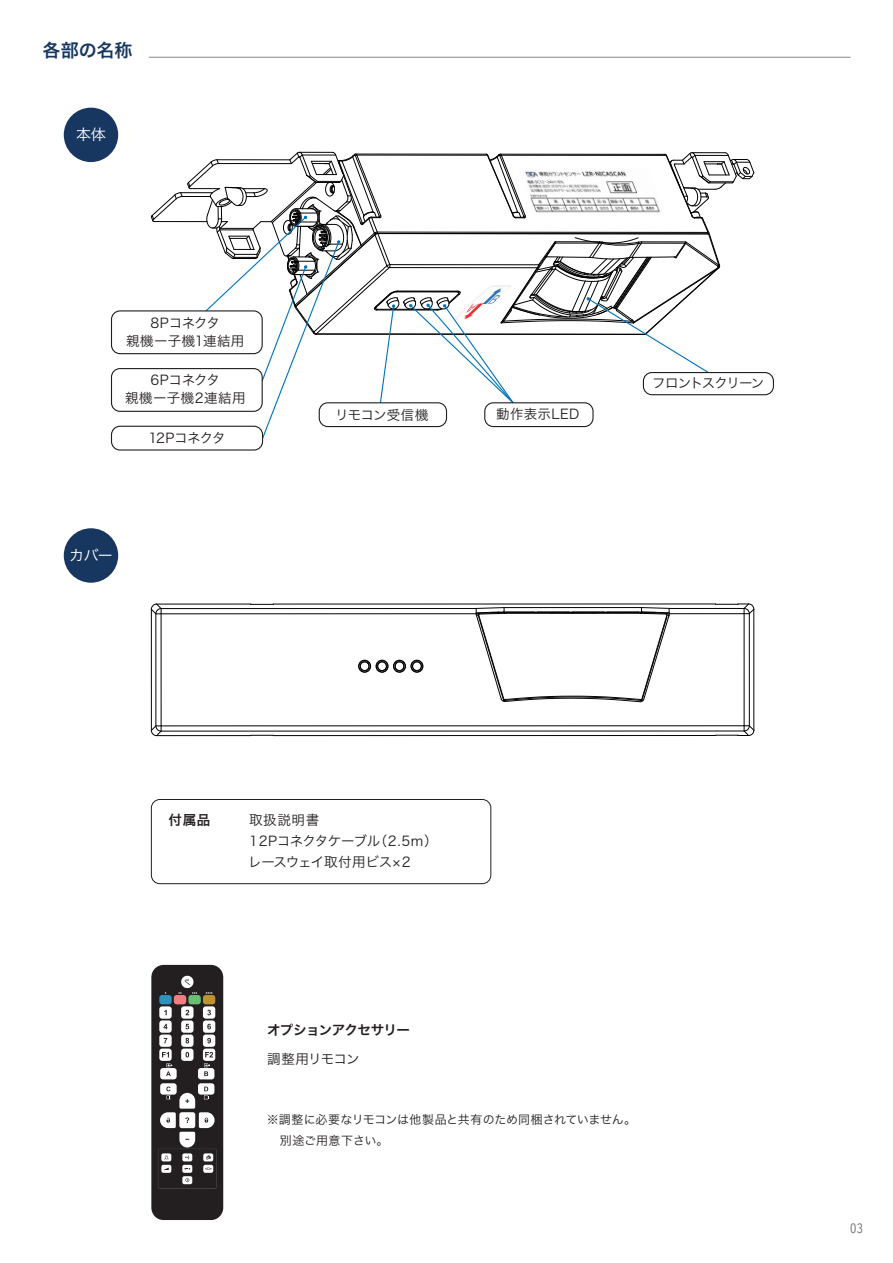
<style>
.page{position:relative;width:893px;height:1263px;background:#fff}
.page>*{position:absolute;margin:0;border:0;box-sizing:border-box;transform-origin:0 0}
.t1{font:18px "Hira Kaku Pro W6";letter-spacing:-.005em;color:#173660}
.t2{font:15px "Hira Kaku Pro W3";color:#fff}
.t3{font:13.5px/21px "Hira Kaku Pro W3";letter-spacing:-.015em;color:#231f20}
.t4{font:13.5px/18px "Hira Kaku Pro W3";letter-spacing:.02em;color:#231f20;text-align:center}
.t5{font:13.5px/18px "Hira Kaku Pro W3";letter-spacing:.025em;color:#231f20;text-align:center}
.t6{font:13.5px "Hira Kaku Pro W6";letter-spacing:-.035em;color:#231f20}
.t7{font:13.5px "Hira Kaku Pro W3";letter-spacing:-.085em;color:#231f20}
.t8{font:13.5px "Hira Kaku Pro W3";letter-spacing:.03em;color:#231f20}
.t9{font:13.5px "Hira Kaku Pro W3";letter-spacing:-.05em;color:#231f20}
.t10{font:13.5px "Hira Kaku Pro W3";letter-spacing:-.045em;color:#231f20}
.t11{font:13.5px "Avenir Next Condensed";color:#6c6d70}
.t12{font:12px/21px "Hira Kaku Pro W3";letter-spacing:-.005em;color:#231f20}
</style>
<div class="page">
<div style="left:360px;top:661px;width:9px;height:10px;border:1px solid #030303;border-radius:50%"></div>
<div style="left:377px;top:661px;width:10px;height:10px;border:1px solid #030303;border-radius:50%"></div>
<div style="left:395px;top:661px;width:9px;height:10px;border:1px solid #030303;border-radius:50%"></div>
<div style="left:412px;top:661px;width:10px;height:10px;border:1px solid #030303;border-radius:50%"></div>
<div style="left:393px;top:660px;width:13px;height:12px;border:1px solid #030303;border-radius:50%"></div>
<div style="left:358px;top:660px;width:13px;height:12px;border:1px solid #030303;border-radius:50%"></div>
<hr style="left:744px;top:614px;width:1px;height:112px;background:#030303">
<hr style="left:161px;top:725px;width:583px;height:1px;background:#030303">
<hr style="left:161px;top:614px;width:1px;height:112px;background:#030303">
<hr style="left:161px;top:613px;width:315px;height:1px;background:#030303">
<hr style="left:669px;top:613px;width:75px;height:1px;background:#030303">
<hr style="left:749px;top:614px;width:1px;height:112px;background:#030303">
<hr style="left:161px;top:731px;width:583px;height:1px;background:#030303">
<hr style="left:669px;top:608px;width:75px;height:1px;background:#030303">
<hr style="left:161px;top:608px;width:315px;height:1px;background:#030303">
<div style="left:411px;top:660px;width:12px;height:12px;border:1px solid #030303;border-radius:50%"></div>
<div style="left:393px;top:660px;width:12px;height:12px;border:1px solid #030303;border-radius:50%"></div>
<div style="left:376px;top:660px;width:12px;height:12px;border:1px solid #030303;border-radius:50%"></div>
<div style="left:359px;top:660px;width:12px;height:12px;border:1px solid #030303;border-radius:50%"></div>
<hr style="left:156px;top:614px;width:1px;height:112px;background:#030303">
<svg style="left:150px;top:725px;width:12px;height:11px"></svg>
<svg style="left:150px;top:603px;width:12px;height:12px"></svg>
<hr style="left:753px;top:609px;width:1px;height:121px;background:#030303">
<hr style="left:157px;top:735px;width:94px;height:1px;background:#030303">
<svg style="left:715px;top:725px;width:40px;height:11px"></svg>
<hr style="left:273px;top:735px;width:442px;height:1px;background:#030303">
<svg style="left:251px;top:735px;width:22px;height:1px"></svg>
<svg style="left:715px;top:603px;width:40px;height:12px"></svg>
<hr style="left:157px;top:604px;width:94px;height:1px;background:#030303">
<svg style="left:250px;top:604px;width:23px;height:1px"></svg>
<hr style="left:273px;top:604px;width:442px;height:1px;background:#030303">
<hr style="left:151px;top:609px;width:1px;height:121px;background:#030303">
<svg style="left:475px;top:607px;width:195px;height:95px"></svg>
<div style="left:151px;top:799px;width:340px;height:85px;border:1px solid #231f20;border-radius:9px"></div>
<hr style="left:149px;top:57px;width:701px;height:1px;background:#939598">
<div style="left:64px;top:528px;width:54px;height:55px;background:#173660;border-radius:50%"></div>
<div style="left:64px;top:108px;width:54px;height:54px;background:#173660;border-radius:50%"></div>
<svg style="left:151px;top:152px;width:604px;height:288px"></svg>
<div style="left:111px;top:310px;width:152px;height:44px;border:1px solid #231f20;border-radius:9px"></div>
<div style="left:111px;top:426px;width:152px;height:25px;border:1px solid #231f20;border-radius:9px"></div>
<div style="left:111px;top:368px;width:152px;height:44px;border:1px solid #231f20;border-radius:9px"></div>
<div style="left:484px;top:402px;width:110px;height:25px;border:1px solid #231f20;border-radius:9px"></div>
<div style="left:643px;top:372px;width:131px;height:23px;border:1px solid #231f20;border-radius:9px"></div>
<div style="left:319px;top:402px;width:128px;height:25px;border:1px solid #231f20;border-radius:9px"></div>
<div style="left:151px;top:965px;width:72px;height:255px;background:#231f20;border-radius:13px"></div>
<div style="left:160px;top:1068px;width:17px;height:11px;background:#fff;border-radius:3px"></div>
<div style="left:160px;top:1083px;width:17px;height:11px;background:#fff;border-radius:3px"></div>
<div style="left:198px;top:1068px;width:16px;height:11px;background:#fff;border-radius:3px"></div>
<div style="left:198px;top:1083px;width:16px;height:11px;background:#fff;border-radius:3px"></div>
<div style="left:203px;top:1006px;width:12px;height:13px;background:#fff;border-radius:3px"></div>
<div style="left:203px;top:1020px;width:12px;height:13px;background:#fff;border-radius:3px"></div>
<div style="left:203px;top:1034px;width:12px;height:13px;background:#fff;border-radius:3px"></div>
<div style="left:203px;top:1048px;width:12px;height:13px;background:#fff;border-radius:3px"></div>
<div style="left:159px;top:1006px;width:13px;height:13px;background:#fff;border-radius:3px"></div>
<div style="left:159px;top:1020px;width:13px;height:13px;background:#fff;border-radius:3px"></div>
<div style="left:159px;top:1034px;width:13px;height:13px;background:#fff;border-radius:3px"></div>
<div style="left:159px;top:1048px;width:13px;height:13px;background:#fff;border-radius:3px"></div>
<div style="left:181px;top:1006px;width:12px;height:13px;background:#fff;border-radius:3px"></div>
<div style="left:181px;top:1020px;width:12px;height:13px;background:#fff;border-radius:3px"></div>
<div style="left:181px;top:1034px;width:12px;height:13px;background:#fff;border-radius:3px"></div>
<div style="left:181px;top:1048px;width:12px;height:13px;background:#fff;border-radius:3px"></div>
<svg style="left:185px;top:1010px;width:4px;height:5px"></svg>
<svg style="left:207px;top:1010px;width:4px;height:5px"></svg>
<svg style="left:164px;top:1024px;width:3px;height:5px"></svg>
<svg style="left:185px;top:1024px;width:4px;height:5px"></svg>
<svg style="left:207px;top:1024px;width:4px;height:5px"></svg>
<svg style="left:186px;top:1038px;width:3px;height:5px"></svg>
<svg style="left:207px;top:1038px;width:4px;height:5px"></svg>
<svg style="left:162px;top:1052px;width:7px;height:5px"></svg>
<svg style="left:186px;top:1052px;width:3px;height:5px"></svg>
<svg style="left:205px;top:1052px;width:8px;height:5px"></svg>
<svg style="left:166px;top:1063px;width:5px;height:13px"></svg>
<svg style="left:204px;top:1063px;width:6px;height:13px"></svg>
<svg style="left:158px;top:1086px;width:59px;height:103px"></svg>
<div style="left:188px;top:995px;width:13px;height:9px;background:#67bf72;border-radius:3px"></div>
<div style="left:203px;top:995px;width:12px;height:9px;background:#c09130;border-radius:3px"></div>
<div style="left:174px;top:995px;width:12px;height:9px;background:#f27c7f;border-radius:3px"></div>
<div style="left:159px;top:995px;width:13px;height:9px;background:#2c93bd;border-radius:3px"></div>
<svg style="left:206px;top:992px;width:6px;height:2px"></svg>
<svg style="left:178px;top:975px;width:19px;height:19px"></svg>
<h1 class="t1" style="left:43px;top:34px;width:91px">各部の名称</h1>
<p class="t2" style="left:76px;top:121px;width:31px">本体</p>
<p class="t4" style="left:126px;top:313px;width:120px">8Pコネクタ<br>親機ー子機1連結用</p>
<p class="t5" style="left:125px;top:370px;width:122px">6Pコネクタ<br>親機ー子機2連結用</p>
<p class="t7" style="left:652px;top:371px;width:114px">フロントスクリーン</p>
<p class="t3" style="left:335px;top:403px;width:95px">リモコン受信機</p>
<p class="t8" style="left:496px;top:402px;width:85px">動作表示LED</p>
<p class="t9" style="left:148px;top:426px;width:79px">12Pコネクタ</p>
<p class="t2" style="left:69px;top:542px;width:45px">カバー</p>
<p class="t6" style="left:169px;top:808px;width:43px">付属品</p>
<p class="t3" style="left:248px;top:808px;width:191px">取扱説明書<br>12Pコネクタケーブル（2.5m）レースウェイ取付用ビス×2</p>
<p class="t6" style="left:267px;top:1017px;width:145px">オプションアクセサリー</p>
<p class="t10" style="left:267px;top:1047px;width:94px">調整用リモコン</p>
<p class="t12" style="left:267px;top:1108px;width:371px">※調整に必要なリモコンは他製品と共有のため同梱されていません。　別途ご用意下さい。</p>
<p class="t11" style="left:850px;top:1217px;width:15px">03</p>
</div>
